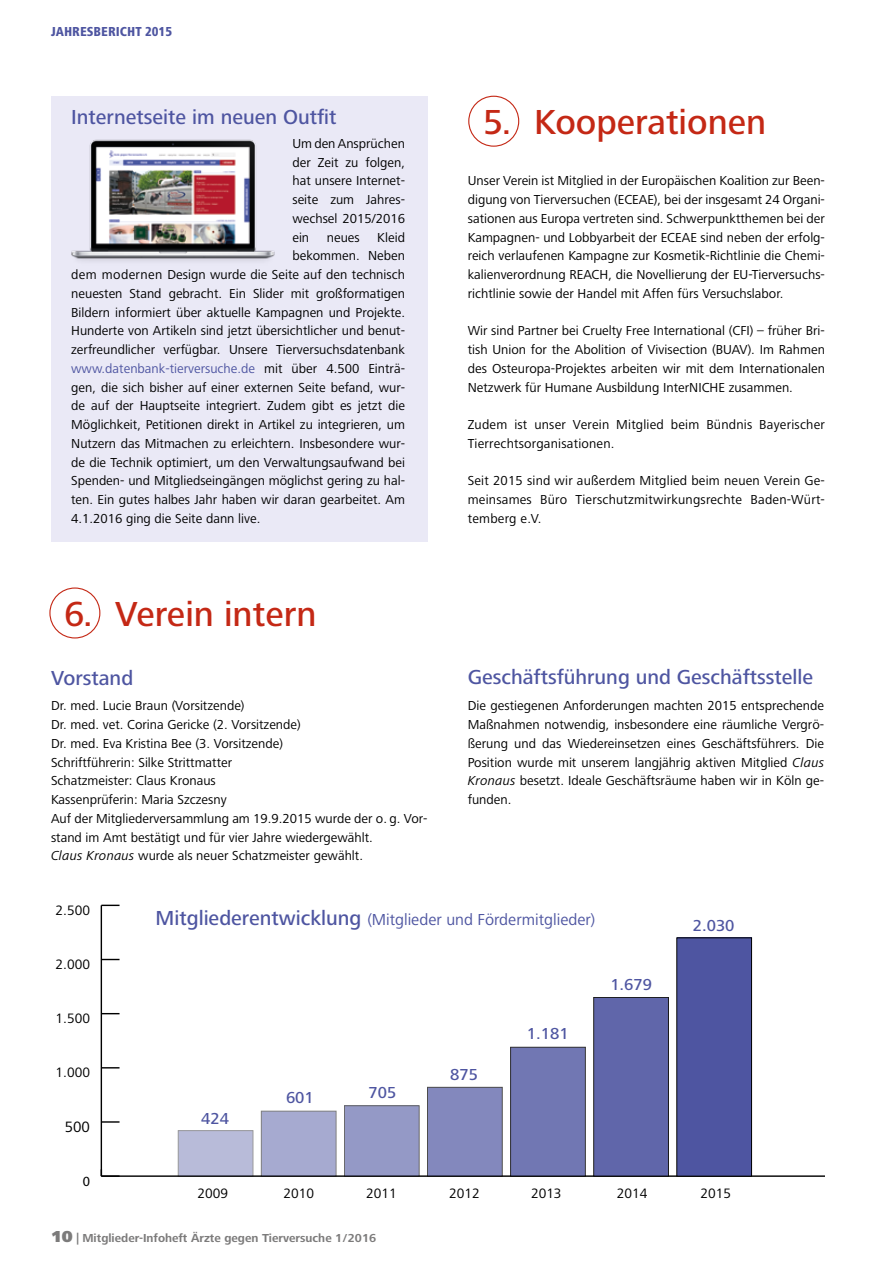
<style>
.page{position:relative;width:893px;height:1263px;background:#fff}
.page>*{position:absolute;margin:0;border:0;box-sizing:border-box;transform-origin:0 0}
.t1{font:500 36px "Frutiger Next LT";color:#c42815}
.t2{font:500 21px "Frutiger Next LT";color:#4e55a1}
.t3{font:16.5px "Frutiger Next LT";color:#4e55a1}
.t4{font:500 16.5px "Frutiger Next LT";color:#4e55a1}
.t5{font:15.6px "Frutiger Next LT";color:#000}
.t6{font:14.1px "Frutiger Next LT";color:#000}
.t7{font:14.1px "Myriad Pro";color:#000}
.t8{font:13.5px/18.8px "Frutiger Next LT";color:#000;text-align:justify}
.t9{font:13.5px "Frutiger Next LT";color:#4e55a1}
.t10{font:800 condensed 13.5px "Frutiger Next LT";color:#4e55a1}
.t11{font:700 12px "Frutiger Next LT";color:#7c7b7b}
.s1{color:#000}
.s2{font-style:italic}
.s3{font-weight:500;font-size:21px}
.s4{font-weight:900;font-size:16.5px}
</style>
<div class="page">
<div style="left:51px;top:96px;width:376px;height:446px;background:#eae9f6"></div>
<div style="left:468px;top:96px;width:51px;height:51px;border:1px solid #c42815;border-radius:50%"></div>
<div style="left:49px;top:587px;width:51px;height:51px;border:1px solid #c42815;border-radius:50%"></div>
<img style="left:71px;top:139px;width:204px;height:122px">
<hr style="left:101px;top:1175px;width:723px;height:2px;background:#000">
<hr style="left:101px;top:905px;width:1px;height:271px;background:#000">
<svg style="left:101px;top:1169px;width:19px;height:8px"></svg>
<svg style="left:102px;top:1121px;width:18px;height:2px"></svg>
<svg style="left:102px;top:1067px;width:18px;height:1px"></svg>
<svg style="left:102px;top:1013px;width:18px;height:1px"></svg>
<svg style="left:102px;top:959px;width:18px;height:1px"></svg>
<svg style="left:101px;top:905px;width:19px;height:1px"></svg>
<div style="left:677px;top:938px;width:74px;height:238px;background:#4e55a1"></div>
<div style="left:676px;top:937px;width:76px;height:239px;border:1px solid #000"></div>
<div style="left:594px;top:997px;width:74px;height:179px;background:#6066aa"></div>
<div style="left:593px;top:997px;width:76px;height:179px;border:1px solid #000"></div>
<div style="left:511px;top:1047px;width:74px;height:129px;background:#7177b3"></div>
<div style="left:427px;top:1087px;width:75px;height:89px;background:#8388bd"></div>
<div style="left:344px;top:1106px;width:75px;height:70px;background:#9499c6"></div>
<div style="left:261px;top:1111px;width:75px;height:65px;background:#a6aad0"></div>
<div style="left:178px;top:1131px;width:75px;height:45px;background:#b8bbd9"></div>
<p class="t10" style="left:51px;top:24px;width:123px">JAHRESBERICHT 2015</p>
<h2 class="t2" style="left:71px;top:106px;width:267px">Internetseite im neuen Outfit</h2>
<p class="t8" style="left:292px;top:134px;width:114px">Um den Ansprüchen der Zeit zu folgen, hat unsere Internet&shy;seite zum Jahres&shy;wechsel 2015/2016 ein</p>
<p class="t8" style="left:327px;top:228px;width:35px">neues</p>
<p class="t8" style="left:377px;top:228px;width:29px">Kleid</p>
<p class="t8" style="left:292px;top:246px;width:114px">bekommen. Neben</p>
<p class="t8" style="left:71px;top:265px;width:335px">dem modernen Design wurde die Seite auf den technisch</p>
<p class="t8" style="left:71px;top:284px;width:335px">neuesten Stand gebracht. Ein Slider mit großformatigen</p>
<p class="t8" style="left:71px;top:303px;width:335px">Bildern informiert über aktuelle Kampagnen und Projekte.</p>
<p class="t8" style="left:71px;top:321px;width:335px">Hunderte von Artikeln sind jetzt übersichtlicher und benut-</p>
<p class="t8" style="left:71px;top:340px;width:335px">zerfreundlicher verfügbar. Unsere Tierversuchsdatenbank</p>
<p class="t9" style="left:71px;top:361px;width:335px">www.datenbank-tierversuche.de <span class="s1">mit über 4.500 Einträ-</span></p>
<p class="t8" style="left:71px;top:378px;width:335px">gen, die sich bisher auf einer externen Seite befand, wur-</p>
<p class="t8" style="left:71px;top:396px;width:335px">de auf der Hauptseite integriert. Zudem gibt es jetzt die</p>
<p class="t8" style="left:71px;top:415px;width:335px">Möglichkeit, Petitionen direkt in Artikel zu integrieren, um</p>
<p class="t8" style="left:71px;top:434px;width:335px">Nutzern das Mitmachen zu erleichtern. Insbesondere wur-</p>
<p class="t8" style="left:71px;top:453px;width:335px">de die Technik optimiert, um den Verwaltungsaufwand bei</p>
<p class="t8" style="left:71px;top:471px;width:335px">Spenden- und Mitgliedseingängen möglichst gering zu hal-</p>
<p class="t8" style="left:71px;top:490px;width:335px">ten. Ein gutes halbes Jahr haben wir daran gearbeitet. Am</p>
<p class="t8" style="left:71px;top:509px;width:191px">4.1.2016 ging die Seite dann live.</p>
<h1 class="t1" style="left:64px;top:594px;width:254px">6. Verein intern</h1>
<h2 class="t2" style="left:51px;top:666px;width:84px">Vorstand</h2>
<p class="t8" style="left:51px;top:696px;width:251px;text-align:left">Dr. med. Lucie Braun (Vorsitzende)<br>Dr. med. vet. Corina Gericke (2. Vorsitzende)<br>Dr. med. Eva Kristina Bee (3. Vorsitzende)<br>Schriftführerin: Silke Strittmatter Schatzmeister: Claus Kronaus Kassenprüferin: Maria Szczesny</p>
<p class="t8" style="left:51px;top:809px;width:378px;text-align:left">Auf der Mitgliederversammlung am 19.9.2015 wurde der o. g. Vor&shy;stand im Amt bestätigt und für vier Jahre wiedergewählt.<br><span class="s2">Claus Kronaus</span> wurde als neuer Schatzmeister gewählt.</p>
<h1 class="t1" style="left:483px;top:102px;width:285px">5. Kooperationen</h1>
<p class="t8" style="left:468px;top:171px;width:359px">Unser Verein ist Mitglied in der Europäischen Koalition zur Been&shy;digung von Tierversuchen (ECEAE), bei der insgesamt 24 Organi&shy;sationen aus Europa vertreten sind. Schwerpunktthemen bei der Kampagnen- und Lobbyarbeit der ECEAE sind neben der erfolg&shy;reich verlaufenen Kampagne zur Kosmetik-Richtlinie die Chemi&shy;kalienverordnung REACH, die Novellierung der EU-Tierversuchs&shy;richtlinie sowie der Handel mit Affen fürs Versuchslabor.</p>
<p class="t8" style="left:468px;top:321px;width:359px">Wir sind Partner bei Cruelty Free International (CFI) – früher Bri&shy;tish Union for the Abolition of Vivisection (BUAV). Im Rahmen des Osteuropa-Projektes arbeiten wir mit dem Internationalen Netzwerk für Humane Ausbildung InterNICHE zusammen.</p>
<p class="t8" style="left:468px;top:415px;width:359px">Zudem ist unser Verein Mitglied beim Bündnis Bayerischer<br>Tierrechtsorganisationen.</p>
<p class="t8" style="left:468px;top:471px;width:359px">Seit 2015 sind wir außerdem Mitglied beim neuen Verein Ge&shy;meinsames Büro Tierschutzmitwirkungsrechte Baden-Würt&shy;temberg e.V.</p>
<h2 class="t2" style="left:468px;top:665px;width:347px">Geschäftsführung und Geschäftsstelle</h2>
<p class="t8" style="left:468px;top:696px;width:358px">Die gestiegenen Anforderungen machten 2015 entsprechende Maßnahmen notwendig, insbesondere eine räumliche Vergrö&shy;ßerung und das Wiedereinsetzen eines Geschäftsführers. Die Position wurde mit unserem langjährig aktiven Mitglied <span class="s2">Claus Kronaus</span> besetzt. Ideale Geschäftsräume haben wir in Köln ge&shy;funden.</p>
<p class="t6" style="left:56px;top:902px;width:36px">2.500</p>
<p class="t6" style="left:56px;top:956px;width:36px">2.000</p>
<p class="t6" style="left:56px;top:1011px;width:36px">1.500</p>
<p class="t6" style="left:56px;top:1065px;width:36px">1.000</p>
<p class="t5" style="left:65px;top:1118px;width:27px">500</p>
<p class="t7" style="left:83px;top:1172px;width:9px">0</p>
<p class="t3" style="left:156px;top:910px;width:441px"><span class="s3">Mitgliederentwicklung</span> (Mitglieder und Fördermitglieder)</p>
<p class="t4" style="left:201px;top:1109px;width:29px">424</p>
<p class="t4" style="left:286px;top:1088px;width:29px">601</p>
<p class="t4" style="left:369px;top:1083px;width:29px">705</p>
<p class="t4" style="left:450px;top:1065px;width:29px">875</p>
<p class="t4" style="left:527px;top:1025px;width:43px">1.181</p>
<p class="t4" style="left:610px;top:975px;width:43px">1.679</p>
<p class="t4" style="left:693px;top:916px;width:43px">2.030</p>
<p class="t6" style="left:198px;top:1185px;width:32px">2009</p>
<p class="t6" style="left:283px;top:1185px;width:32px">2010</p>
<p class="t6" style="left:366px;top:1185px;width:32px">2011</p>
<p class="t6" style="left:449px;top:1185px;width:32px">2012</p>
<p class="t6" style="left:531px;top:1185px;width:32px">2013</p>
<p class="t6" style="left:617px;top:1185px;width:32px">2014</p>
<p class="t6" style="left:701px;top:1185px;width:32px">2015</p>
<p class="t11" style="left:51px;top:1231px;width:327px"><span class="s4">10</span> | Mitglieder-Infoheft Ärzte gegen Tierversuche 1/2016</p>
</div>
